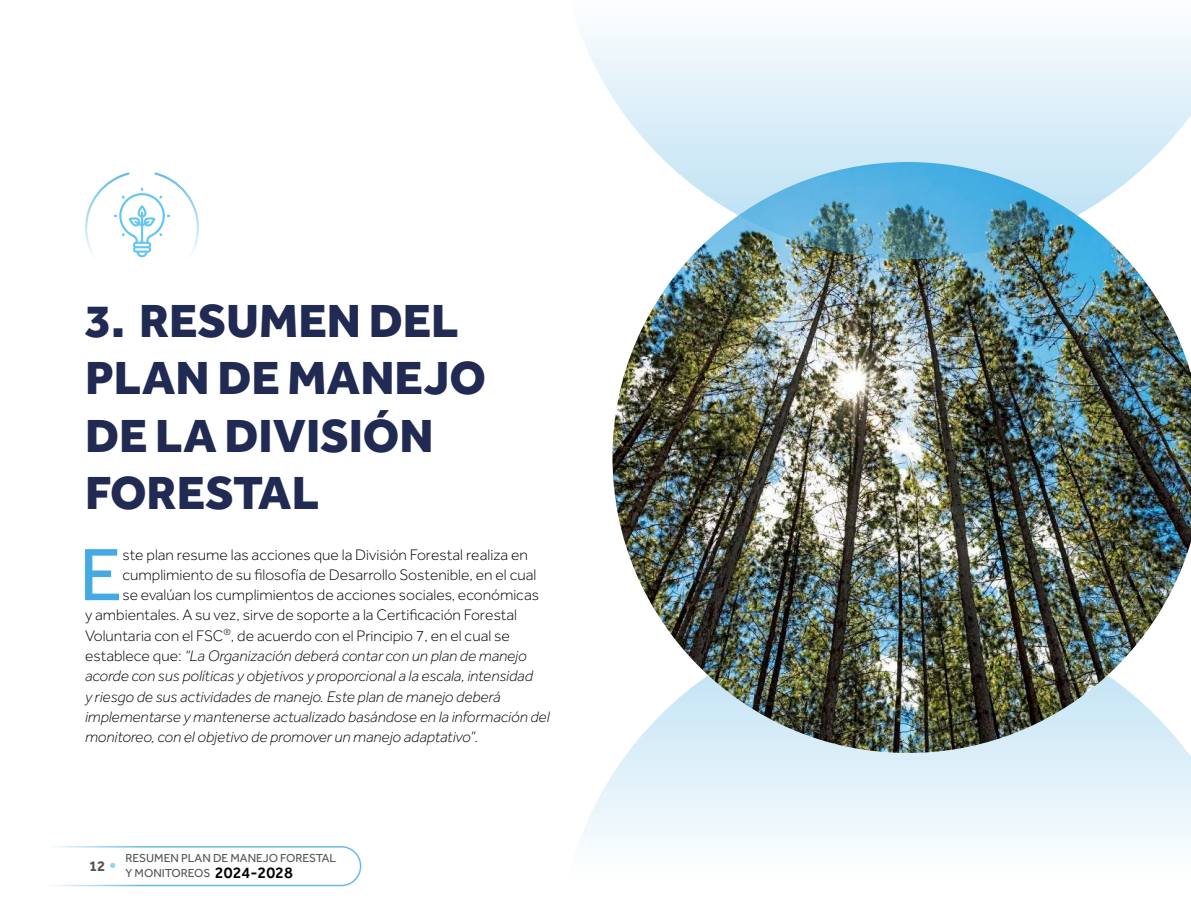
<style>
.page{position:relative;width:1191px;height:915px;background:#fff}
.page>*{position:absolute;margin:0;border:0;box-sizing:border-box;transform-origin:0 0}
.t1{font:76.5px "Effra";color:#44aae1}
.t2{font:800 48px/57.6px "Effra";color:#202a52}
.t3{font:italic 300 15.75px "Effra";color:#000}
.t4{font:300 15.75px "Effra";color:#000}
.t5{font:700 15px "Effra";color:#575756}
.t6{font:12px/15px "Effra";color:#575756}
.s1{font-style:normal}
.s2{font-weight:500;font-size:16.2px;color:#000}
</style>
<div class="page">
<svg style="left:579px;top:752px;width:612px;height:92px;fill:#e9f5fb"></svg>
<img style="left:612px;top:259px;width:579px;height:493px">
<svg style="left:579px;top:29px;width:612px;height:230px"></svg>
<svg style="left:85px;top:172px;width:114px;height:86px"></svg>
<svg style="left:52px;top:846px;width:310px;height:40px"></svg>
<h2 class="t2" style="left:85px;top:290px;width:402px">3. RESUMEN DEL<br>PLAN DE MANEJO<br>DE LA DIVISIÓN<br>FORESTAL</h2>
<h1 class="t1" style="left:79px;top:530px;width:45px">E</h1>
<p class="t4" style="left:122px;top:545px;width:407px">ste plan resume las acciones que la División Forestal realiza en</p>
<p class="t4" style="left:122px;top:565px;width:415px">cumplimiento de su filosofía de Desarrollo Sostenible, en el cual</p>
<p class="t4" style="left:122px;top:586px;width:418px">se evalúan los cumplimientos de acciones sociales, económicas</p>
<p class="t4" style="left:85px;top:606px;width:433px">y ambientales. A su vez, sirve de soporte a la Certificación Forestal</p>
<p class="t4" style="left:85px;top:626px;width:426px">Voluntaria con el FSC<sup>®</sup>, de acuerdo con el Principio 7, en el cual se</p>
<p class="t3" style="left:85px;top:646px;width:443px"><span class="s1">establece que:</span> “La Organización deberá contar con un plan de manejo</p>
<p class="t3" style="left:85px;top:667px;width:449px">acorde con sus políticas y objetivos y proporcional a la escala, intensidad</p>
<p class="t3" style="left:85px;top:687px;width:417px">y riesgo de sus actividades de manejo. Este plan de manejo deberá</p>
<p class="t3" style="left:85px;top:707px;width:466px">implementarse y mantenerse actualizado basándose en la información del</p>
<p class="t3" style="left:85px;top:727px;width:395px">monitoreo, con el objetivo de promover un manejo adaptativo”.</p>
<p class="t5" style="left:89px;top:856px;width:18px">12</p>
<p class="t6" style="left:125px;top:850px;width:212px">RESUMEN PLAN DE MANEJO FORESTAL<br>Y MONITOREOS <span class="s2">2024-2028</span></p>
</div>
